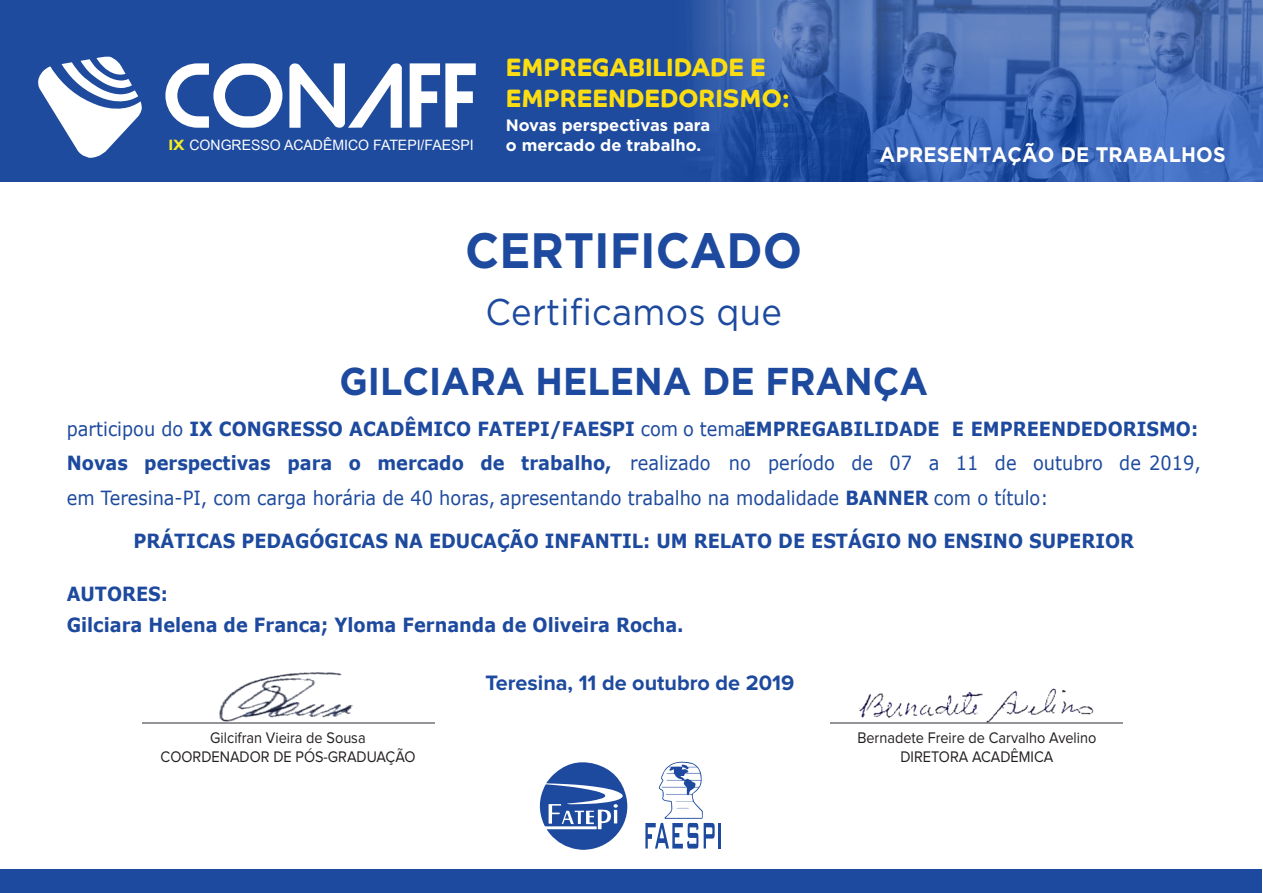
<style>
.page{position:relative;width:1263px;height:893px;background:#fff}
.page>*{position:absolute;margin:0;border:0;box-sizing:border-box;transform-origin:0 0}
.t1{font:700 49.65px "Gotham";color:#1d4a9e;scale:.93 1}
.t2{font:700 38.7px "Gotham";color:#1d4a9e;scale:.93 1}
.t3{font:37.2px "Gotham";letter-spacing:.005em;color:#1d4a9e;scale:.93 1}
.t4{font:700 25.35px/30.3px "Co Headline Corp";color:#fbdd12}
.t5{font:700 21.6px "Proxima Nova";color:#1d4a9e}
.t6{font:700 21px "Gotham";letter-spacing:.01em;color:#fff;scale:.93 1}
.t7{font:19.5px/34.5px "Verdana";color:#1d4a9e;scale:.91 1}
.t8{font:700 19.5px/30.9px "Verdana";color:#1d4a9e;scale:.91 1}
.t9{font:700 16.5px "Gotham";color:#fff}
.t10{font:15.9px/19px "Proxima Nova";color:#231f20;text-align:center;scale:.91 1}
.t11{font:14.25px "Arial Narrow";color:#fff;scale:1.2 1}
.s1{font-family:"Arial";font-weight:700;color:#f7ee1f}
.s2{font-weight:700}
</style>
<div class="page">
<svg style="left:788px;top:0;width:475px;height:182px;background:#426ab4"></svg>
<svg style="left:0;top:0;width:788px;height:182px;background:#204d9f"></svg>
<svg style="left:165px;top:63px;width:117px;height:65px"></svg>
<svg style="left:289px;top:63px;width:113px;height:65px"></svg>
<svg style="left:410px;top:63px;width:66px;height:64px"></svg>
<svg style="left:34px;top:56px;width:108px;height:102px"></svg>
<div style="left:0;top:869px;width:1262px;height:24px;background:#1d4a9e"></div>
<hr style="left:142px;top:722px;width:292px;height:1px;background:#939598">
<hr style="left:831px;top:722px;width:292px;height:1px;background:#939598">
<img style="left:213px;top:672px;width:147px;height:52px">
<img style="left:853px;top:688px;width:252px;height:36px">
<hr style="left:718px;top:823px;width:3px;height:26px;background:#1d4a9e">
<svg style="left:645px;top:761px;width:70px;height:88px"></svg>
<svg style="left:539px;top:762px;width:89px;height:88px"></svg>
<p class="t4" style="left:506px;top:53px;width:286px">EMPREGABILIDADE E<br>EMPREENDEDORISMO:</p>
<p class="t9" style="left:506px;top:116px;width:206px">Novas perspectivas para</p>
<p class="t11" style="left:168px;top:134px;width:256px"><span class="s1">IX</span> CONGRESSO ACADÊMICO FATEPI/FAESPI</p>
<p class="t9" style="left:506px;top:136px;width:197px">o mercado de trabalho.</p>
<p class="t6" style="left:880px;top:143px;width:373px">APRESENTAÇÃO DE TRABALHOS</p>
<h1 class="t1" style="left:465px;top:222px;width:364px">CERTIFICADO</h1>
<h3 class="t3" style="left:485px;top:292px;width:320px">Certificamos que</h3>
<h2 class="t2" style="left:339px;top:359px;width:634px">GILCIARA HELENA DE FRANÇA</h2>
<p class="t7" style="left:67px;top:411px;width:1248px">participou do <span class="s2">IX CONGRESSO ACADÊMICO FATEPI/FAESPI</span> com o tema<span class="s2">EMPREGABILIDADE E EMPREENDEDORISMO:<br>Novas perspectivas para o mercado de trabalho,</span> realizado no período de 07 a 11 de outubro de 2019, em Teresina-PI, com carga horária de 40 horas, apresentando trabalho na modalidade <span class="s2">BANNER</span> com o título:</p>
<p class="t8" style="left:133px;top:525px;width:1101px">PRÁTICAS PEDAGÓGICAS NA EDUCAÇÃO INFANTIL: UM RELATO DE ESTÁGIO NO ENSINO SUPERIOR</p>
<p class="t8" style="left:67px;top:578px;width:679px">AUTORES:<br>Gilciara Helena de Franca; Yloma Fernanda de Oliveira Rocha.</p>
<p class="t5" style="left:485px;top:673px;width:310px">Teresina, 11 de outubro de 2019</p>
<p class="t10" style="left:161px;top:728px;width:282px">Gilcifran Vieira de Sousa<br>COORDENADOR DE PÓS-GRADUAÇÃO</p>
<p class="t10" style="left:857px;top:728px;width:264px">Bernadete Freire de Carvalho Avelino<br>DIRETORA ACADÊMICA</p>
</div>
